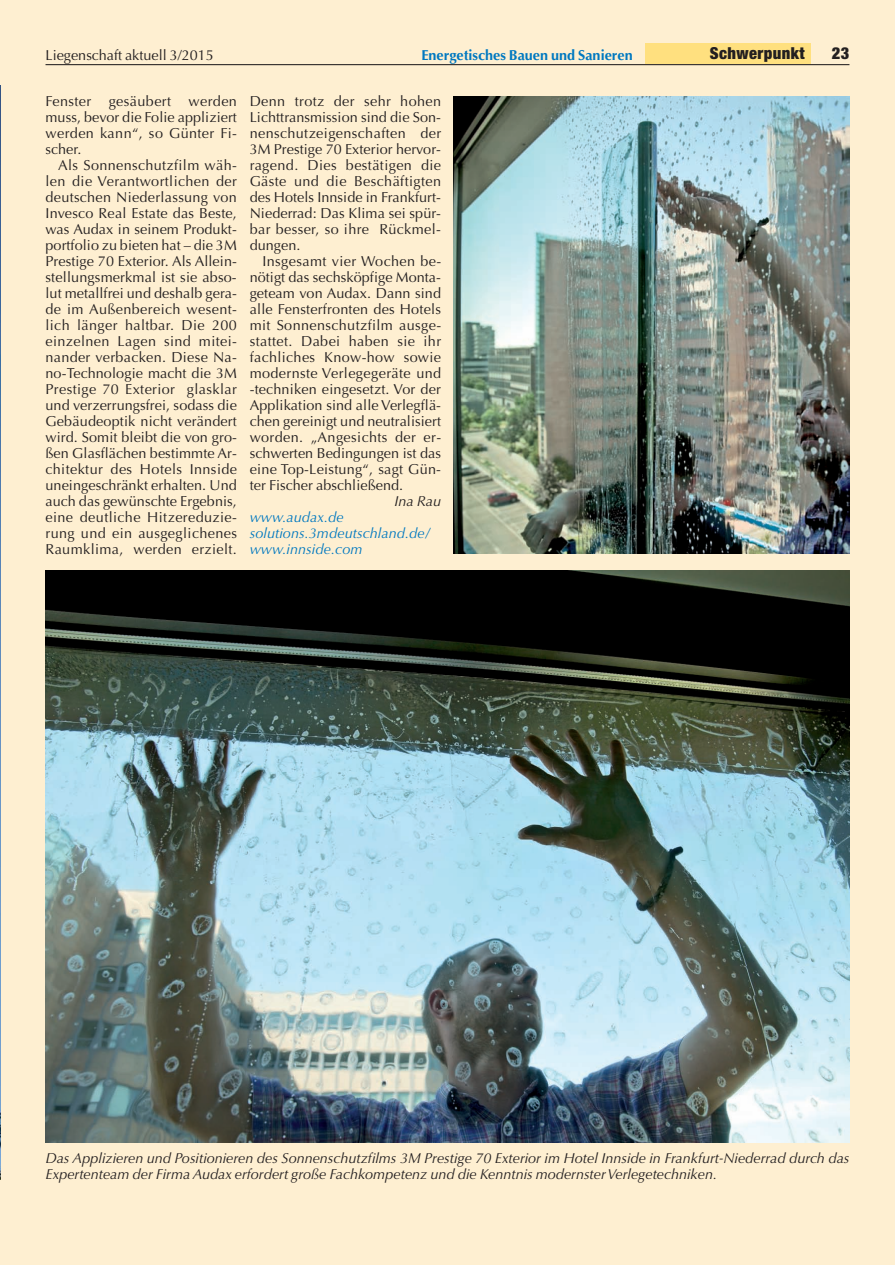
<style>
.page{position:relative;width:895px;height:1265px;background:#feefd1}
.page>*{position:absolute;margin:0;border:0;box-sizing:border-box;transform-origin:0 0}
.t1{font:900 condensed 16.5px "Helvetica Neue";letter-spacing:.025em;color:#231f20}
.t2{font:14.4px/16px "Optima";letter-spacing:.005em;color:#231f20;text-align:justify}
.t3{font:italic 14.4px/16px "Optima";color:#231f20}
.t4{font:italic 14.4px/16px "Optima";letter-spacing:.005em;color:#0078c0}
.t5{font:700 14.4px "Optima";color:#0078c0}
</style>
<div class="page">
<div style="left:645px;top:43px;width:166px;height:21px;background:#ffe07f"></div>
<hr style="left:45px;top:64px;width:804px;height:1px;background:#231f20">
<img style="left:0;top:85px;width:1px;height:1094px">
<img style="left:45px;top:571px;width:804px;height:572px">
<img style="left:454px;top:96px;width:395px;height:458px">
<p class="t2" style="left:45px;top:47px;width:170px">Liegenschaft aktuell 3/2015</p>
<p class="t1" style="left:710px;top:40px;width:96px">Schwerpunkt</p>
<p class="t1" style="left:832px;top:40px;width:19px">23</p>
<p class="t2" style="left:45px;top:93px;width:193px">Fenster gesäubert werden muss, bevor die Folie appliziert werden kann“, so Günter Fi&shy;scher.</p>
<p class="t2" style="left:45px;top:157px;width:193px;text-indent:13px">Als Sonnenschutzfilm wäh&shy;len die Verantwortlichen der deutschen Niederlassung von Invesco Real Estate das Beste, was Audax in seinem Produkt&shy;portfolio zu bieten hat – die 3M Prestige 70 Exterior. Als Allein&shy;stellungsmerkmal ist sie abso&shy;lut metallfrei und deshalb gera&shy;de im Außenbereich wesent&shy;lich länger haltbar. Die 200 einzelnen Lagen sind mitei&shy;nander verbacken. Diese Na&shy;no-Technologie macht die 3M Prestige 70 Exterior glasklar und verzerrungsfrei, sodass die Gebäudeoptik nicht verändert wird. Somit bleibt die von gro&shy;ßen Glasflächen bestimmte Ar&shy;chitektur des Hotels Innside uneingeschränkt erhalten. Und auch das gewünschte Ergebnis, eine deutliche Hitzereduzie&shy;rung und ein ausgeglichenes Raumklima, werden erzielt.</p>
<p class="t5" style="left:421px;top:46px;width:213px">Energetisches Bauen und Sanieren</p>
<p class="t2" style="left:250px;top:93px;width:193px">Denn trotz der sehr hohen Lichttransmission sind die Son&shy;nenschutzeigenschaften der 3M Prestige 70 Exterior hervor&shy;ragend. Dies bestätigen die Gäste und die Beschäftigten des Hotels Innside in Frankfurt-Niederrad: Das Klima sei spür&shy;bar besser, so ihre Rückmel&shy;dungen.</p>
<p class="t2" style="left:250px;top:253px;width:193px;text-indent:13px">Insgesamt vier Wochen be&shy;nötigt das sechsköpfige Monta&shy;geteam von Audax. Dann sind alle Fensterfronten des Hotels mit Sonnenschutzfilm ausge&shy;stattet. Dabei haben sie ihr fachliches Know-how sowie modernste Verlegegeräte und -techniken eingesetzt. Vor der Applikation sind alle Verlegflä&shy;chen gereinigt und neutralisiert worden. „Angesichts der er&shy;schwerten Bedingungen ist das eine Top-Leistung“, sagt Gün&shy;ter Fischer abschließend.</p>
<p class="t3" style="left:394px;top:493px;width:48px">Ina Rau</p>
<p class="t4" style="left:250px;top:509px;width:182px">www.audax.de solutions.3mdeutschland.de/ www.innside.com</p>
<p class="t3" style="left:45px;top:1149px;width:805px">Das Applizieren und Positionieren des Sonnenschutzfilms 3M Prestige 70 Exterior im Hotel Innside in Frankfurt-Niederrad durch das<br>Expertenteam der Firma Audax erfordert große Fachkompetenz und die Kenntnis modernster Verlegetechniken.</p>
</div>
